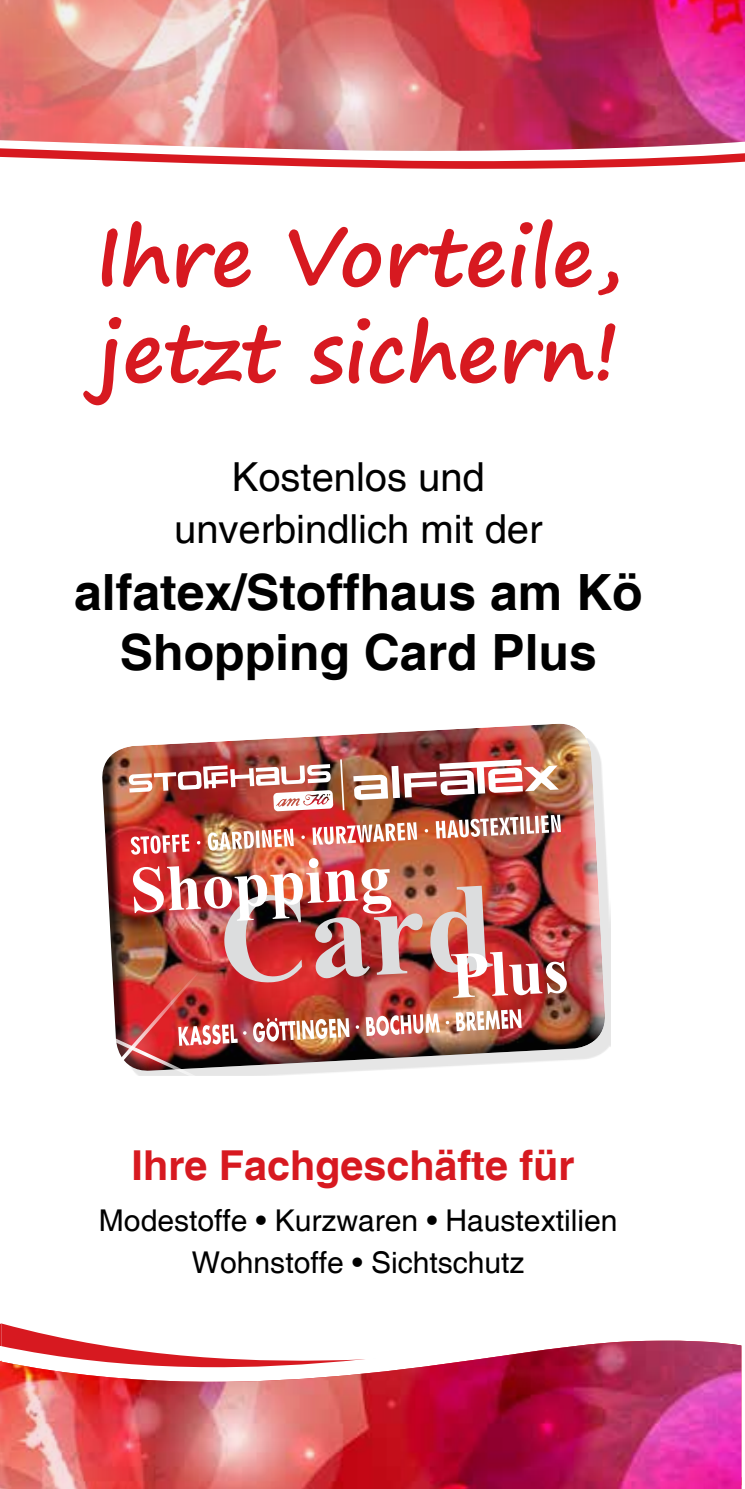
<style>
.page{position:relative;width:745px;height:1489px;background:#fff}
.page>*{position:absolute;margin:0;border:0;box-sizing:border-box;transform-origin:0 0}
.t1{font:700 80px/96px "Segoe Print";color:#d71920}
.t2{font:700 50px/60px "Helvetica";color:#000;text-align:center}
.t3{font:700 41.25px "Helvetica";color:#d71920}
.t4{font:40px/52.5px "Helvetica";color:#000;text-align:center}
.t5{font:30px/41.2px "Helvetica";color:#000;text-align:center}
</style>
<div class="page">
<svg style="left:187px;top:163px;width:536px;height:6px;fill:#d71920"></svg>
<svg style="left:0;top:151px;width:744px;height:12px"></svg>
<img style="left:0;top:0;width:744px;height:151px">
<svg style="left:0;top:1323px;width:742px;height:154px"></svg>
<svg style="left:596px;top:748px;width:12px;height:308px;fill:#e6e6e6"></svg>
<img style="left:109px;top:723px;width:487px;height:337px">
<img style="left:102px;top:757px;width:465px;height:319px">
<img style="left:0;top:1340px;width:740px;height:148px">
<h1 class="t1" style="left:95px;top:206px;width:526px">Ihre Vorteile, jetzt sichern!</h1>
<h3 class="t4" style="left:174px;top:452px;width:369px">Kostenlos und unverbindlich mit der</h3>
<h2 class="t2" style="left:74px;top:564px;width:569px">alfatex/Stoffhaus am Kö<br>Shopping Card Plus</h2>
<h3 class="t3" style="left:131px;top:1140px;width:444px">Ihre Fachgeschäfte für</h3>
<p class="t5" style="left:99px;top:1201px;width:519px">Modestoffe • Kurzwaren • Haustextilien<br>Wohnstoffe • Sichtschutz</p>
</div>
